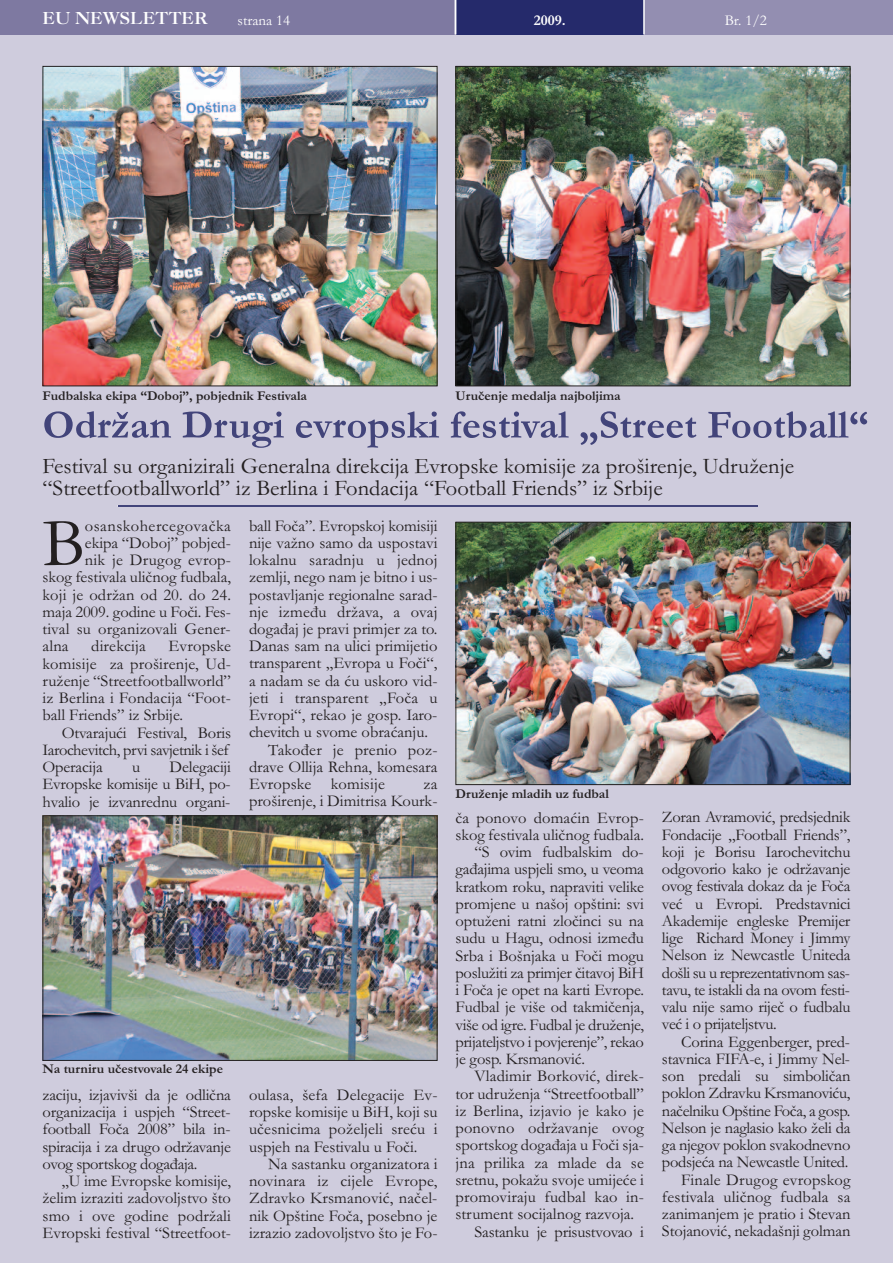
<style>
.page{position:relative;width:893px;height:1263px;background:#fff}
.page>*{position:absolute;margin:0;border:0;box-sizing:border-box;transform-origin:0 0}
.t1{font:69.15px "Garamond";color:#231f20}
.t2{font:22.5px/22.5px "Garamond";color:#231f20}
.t3{font:16.5px/17.2px "Garamond";letter-spacing:-.005em;color:#231f20;text-align:justify}
.t4{font:16.5px "Garamond";letter-spacing:-.025em;color:#231f20}
.t5{font:16.5px "Garamond";letter-spacing:-.03em;color:#231f20}
.t6{font:16.5px "Garamond";letter-spacing:.03em;color:#231f20}
.t7{font:700 16.5px "Caslon BT";color:#fff}
.t8{font:15px "Garamond";color:#fff}
.t9{font:700 15px "Garamond";color:#fff}
.t10{font:700 13.5px "Garamond";color:#231f20}
</style>
<div class="page">
<div style="left:0;top:34px;width:893px;height:1229px;background:#cfccdd"></div>
<div style="left:0;top:0;width:455px;height:34px;background:#7e79a1"></div>
<div style="left:455px;top:0;width:189px;height:34px;background:#252a6b"></div>
<div style="left:644px;top:0;width:249px;height:34px;background:#938eb1"></div>
<hr style="left:643px;top:0;width:2px;height:35px;background:#fff">
<hr style="left:455px;top:0;width:1px;height:35px;background:#fff">
<img style="left:45px;top:817px;width:390px;height:242px">
<div style="left:43px;top:815px;width:394px;height:246px;border:1px solid #231f20"></div>
<img style="left:457px;top:524px;width:391px;height:259px">
<div style="left:455px;top:522px;width:395px;height:263px;border:1px solid #231f20"></div>
<img style="left:45px;top:68px;width:390px;height:316px">
<div style="left:43px;top:66px;width:394px;height:320px;border:1px solid #231f20"></div>
<img style="left:457px;top:68px;width:391px;height:316px">
<div style="left:455px;top:66px;width:395px;height:320px;border:1px solid #231f20"></div>
<svg style="left:44px;top:411px;width:84px;height:27px;background:#9c9bb9"></svg>
<hr style="left:118px;top:505px;width:640px;height:2px;background:#42447a">
<p class="t7" style="left:43px;top:8px;width:167px">EU NEWSLETTER</p>
<p class="t8" style="left:238px;top:11px;width:54px">strana 14</p>
<p class="t9" style="left:534px;top:11px;width:34px">2009.</p>
<p class="t8" style="left:725px;top:11px;width:44px">Br. 1/2</p>
<p class="t10" style="left:43px;top:387px;width:266px">Fudbalska ekipa “Doboj”, pobjednik Festivala</p>
<p class="t10" style="left:455px;top:387px;width:167px">Uručenje medalja najboljima</p>
<p class="t2" style="left:43px;top:453px;width:753px">Festival su organizirali Generalna direkcija Evropske komisije za proširenje, Udruženje “Streetfootballworld” iz Berlina i Fondacija “Football Friends” iz Srbije</p>
<p class="t1" style="left:43px;top:501px;width:44px">B</p>
<p class="t6" style="left:85px;top:515px;width:148px">osanskohercegovačka</p>
<p class="t3" style="left:85px;top:533px;width:148px">ekipa “Doboj” pobjed-</p>
<p class="t3" style="left:85px;top:551px;width:148px">nik je Drugog evrop-</p>
<p class="t3" style="left:43px;top:568px;width:190px">skog festivala uličnog fudbala,</p>
<p class="t3" style="left:43px;top:585px;width:190px">koji je održan od 20. do 24.</p>
<p class="t3" style="left:43px;top:602px;width:190px">maja 2009. godine u Foči. Fes-</p>
<p class="t3" style="left:43px;top:620px;width:190px">tival su organizovali Gener-</p>
<p class="t3" style="left:43px;top:637px;width:28px">alna</p>
<p class="t3" style="left:91px;top:637px;width:56px">direkcija</p>
<p class="t3" style="left:169px;top:637px;width:64px">Evropske</p>
<p class="t3" style="left:43px;top:654px;width:190px">komisije za proširenje, Ud-</p>
<p class="t3" style="left:43px;top:671px;width:190px">ruženje “Streetfootballworld”</p>
<p class="t3" style="left:43px;top:689px;width:190px">iz Berlina i Fondacija “Foot-</p>
<p class="t3" style="left:43px;top:706px;width:142px">ball Friends” iz Srbije.</p>
<p class="t3" style="left:62px;top:723px;width:171px">Otvarajući Festival, Boris</p>
<p class="t5" style="left:43px;top:739px;width:188px">Iarochevitch, prvi savjetnik i šef</p>
<p class="t3" style="left:43px;top:758px;width:62px">Operacija</p>
<p class="t3" style="left:132px;top:758px;width:10px">u</p>
<p class="t3" style="left:43px;top:758px;width:190px;text-indent:127px">Delegaciji Evropske komisije u BiH, po&shy;hvalio je izvanrednu organi-</p>
<p class="t10" style="left:43px;top:1061px;width:182px">Na turniru učestvovale 24 ekipe</p>
<p class="t3" style="left:43px;top:1085px;width:190px">zaciju, izjavivši da je odlična</p>
<p class="t3" style="left:43px;top:1103px;width:190px">organizacija i uspjeh “Street-</p>
<p class="t3" style="left:43px;top:1120px;width:190px">football Foča 2008” bila in-</p>
<p class="t3" style="left:43px;top:1137px;width:190px">spiracija i za drugo održavanje</p>
<p class="t3" style="left:43px;top:1154px;width:157px">ovog sportskog događaja.</p>
<p class="t3" style="left:62px;top:1172px;width:171px">„U ime Evropske komisije,</p>
<p class="t3" style="left:43px;top:1189px;width:190px">želim izraziti zadovoljstvo što</p>
<p class="t3" style="left:43px;top:1206px;width:190px">smo i ove godine podržali</p>
<p class="t3" style="left:43px;top:1223px;width:190px">Evropski festival “Streetfoot-</p>
<p class="t3" style="left:249px;top:516px;width:190px">ball Foča”. Evropskoj komisiji</p>
<p class="t3" style="left:249px;top:533px;width:190px">nije važno samo da uspostavi</p>
<p class="t3" style="left:249px;top:551px;width:190px">lokalnu saradnju u jednoj</p>
<p class="t3" style="left:249px;top:568px;width:190px">zemlji, nego nam je bitno i us-</p>
<p class="t3" style="left:249px;top:585px;width:190px">postavljanje regionalne sarad-</p>
<p class="t3" style="left:249px;top:602px;width:190px">nje između država, a ovaj</p>
<p class="t3" style="left:249px;top:620px;width:190px">događaj je pravi primjer za to.</p>
<p class="t3" style="left:249px;top:637px;width:190px">Danas sam na ulici primijetio</p>
<p class="t3" style="left:249px;top:654px;width:190px">transparent „Evropa u Foči“,</p>
<p class="t3" style="left:249px;top:671px;width:190px">a nadam se da ću uskoro vid-</p>
<p class="t3" style="left:249px;top:689px;width:190px">jeti i transparent „Foča u</p>
<p class="t3" style="left:249px;top:706px;width:190px">Evropi“, rekao je gosp. Iaro-</p>
<p class="t3" style="left:249px;top:723px;width:181px">chevitch u svome obraćanju.</p>
<p class="t3" style="left:268px;top:740px;width:171px">Također je prenio poz-</p>
<p class="t3" style="left:249px;top:758px;width:190px">drave Ollija Rehna, komesara</p>
<p class="t3" style="left:249px;top:775px;width:137px">Evropske komisije</p>
<p class="t3" style="left:249px;top:775px;width:190px;text-align:right">za<br>proširenje, i Dimitrisa Kourk-</p>
<p class="t3" style="left:249px;top:1085px;width:190px">oulasa, šefa Delegacije Ev-</p>
<p class="t3" style="left:249px;top:1103px;width:190px">ropske komisije u BiH, koji su</p>
<p class="t3" style="left:249px;top:1120px;width:190px">učesnicima poželjeli sreću i</p>
<p class="t3" style="left:249px;top:1137px;width:170px">uspjeh na Festivalu u Foči.</p>
<p class="t3" style="left:268px;top:1154px;width:171px">Na sastanku organizatora i</p>
<p class="t3" style="left:249px;top:1172px;width:190px">novinara iz cijele Evrope,</p>
<p class="t3" style="left:249px;top:1189px;width:190px">Zdravko Krsmanović, načel-</p>
<p class="t3" style="left:249px;top:1206px;width:190px">nik Opštine Foča, posebno je</p>
<p class="t3" style="left:249px;top:1223px;width:190px">izrazio zadovoljstvo što je Fo-</p>
<p class="t10" style="left:455px;top:785px;width:155px">Druženje mladih uz fudbal</p>
<p class="t3" style="left:455px;top:808px;width:190px">ča ponovo domaćin Evrop-</p>
<p class="t3" style="left:455px;top:825px;width:190px">skog festivala uličnog fudbala.</p>
<p class="t3" style="left:475px;top:843px;width:171px">“S ovim fudbalskim do-</p>
<p class="t3" style="left:455px;top:860px;width:190px">gađajima uspjeli smo, u veoma</p>
<p class="t3" style="left:455px;top:877px;width:190px">kratkom roku, napraviti velike</p>
<p class="t3" style="left:455px;top:894px;width:190px">promjene u našoj opštini: svi</p>
<p class="t3" style="left:455px;top:912px;width:190px">optuženi ratni zločinci su na</p>
<p class="t3" style="left:455px;top:929px;width:190px">sudu u Hagu, odnosi između</p>
<p class="t3" style="left:455px;top:946px;width:190px">Srba i Bošnjaka u Foči mogu</p>
<p class="t3" style="left:455px;top:963px;width:190px">poslužiti za primjer čitavoj BiH</p>
<p class="t3" style="left:455px;top:981px;width:190px">i Foča je opet na karti Evrope.</p>
<p class="t3" style="left:455px;top:998px;width:190px">Fudbal je više od takmičenja,</p>
<p class="t4" style="left:455px;top:1014px;width:190px">više od igre. Fudbal je druženje,</p>
<p class="t4" style="left:455px;top:1031px;width:190px">prijateljstvo i povjerenje”, rekao</p>
<p class="t3" style="left:455px;top:1050px;width:131px">je gosp. Krsmanović.</p>
<p class="t3" style="left:475px;top:1067px;width:171px">Vladimir Borković, direk-</p>
<p class="t3" style="left:455px;top:1084px;width:190px">tor udruženja “Streetfootball”</p>
<p class="t3" style="left:455px;top:1101px;width:190px">iz Berlina, izjavio je kako je</p>
<p class="t3" style="left:455px;top:1119px;width:190px">ponovno održavanje ovog</p>
<p class="t3" style="left:455px;top:1136px;width:190px">sportskog događaja u Foči sja-</p>
<p class="t3" style="left:455px;top:1153px;width:190px">jna prilika za mlade da se</p>
<p class="t3" style="left:455px;top:1170px;width:190px">sretnu, pokažu svoje umijeće i</p>
<p class="t3" style="left:455px;top:1188px;width:190px">promoviraju fudbal kao in-</p>
<p class="t3" style="left:455px;top:1205px;width:180px">strument socijalnog razvoja.</p>
<p class="t3" style="left:475px;top:1222px;width:171px">Sastanku je prisustvovao i</p>
<p class="t3" style="left:662px;top:808px;width:190px">Zoran Avramović, predsjednik</p>
<p class="t3" style="left:662px;top:825px;width:190px">Fondacije „Football Friends”,</p>
<p class="t3" style="left:662px;top:843px;width:190px">koji je Borisu Iarochevitchu</p>
<p class="t3" style="left:662px;top:860px;width:190px">odgovorio kako je održavanje</p>
<p class="t4" style="left:662px;top:876px;width:190px">ovog festivala dokaz da je Foča</p>
<p class="t3" style="left:662px;top:894px;width:190px">već u Evropi. Predstavnici</p>
<p class="t3" style="left:662px;top:911px;width:190px">Akademije engleske Premijer</p>
<p class="t3" style="left:662px;top:929px;width:190px">lige Richard Money i Jimmy</p>
<p class="t3" style="left:662px;top:946px;width:190px">Nelson iz Newcastle Uniteda</p>
<p class="t5" style="left:662px;top:962px;width:190px">došli su u reprezentativnom sas-</p>
<p class="t4" style="left:662px;top:979px;width:190px">tavu, te istakli da na ovom festi-</p>
<p class="t3" style="left:662px;top:998px;width:190px">valu nije samo riječ o fudbalu</p>
<p class="t4" style="left:662px;top:1014px;width:116px">već i o prijateljstvu.</p>
<p class="t3" style="left:681px;top:1032px;width:170px">Corina Eggenberger, pred-</p>
<p class="t3" style="left:662px;top:1049px;width:190px">stavnica FIFA-e, i Jimmy Nel-</p>
<p class="t3" style="left:662px;top:1067px;width:190px">son predali su simboličan</p>
<p class="t3" style="left:662px;top:1084px;width:190px">poklon Zdravku Krsmanoviću,</p>
<p class="t4" style="left:662px;top:1100px;width:190px">načelniku Opštine Foča, a gosp.</p>
<p class="t3" style="left:662px;top:1118px;width:190px">Nelson je naglasio kako želi da</p>
<p class="t3" style="left:662px;top:1136px;width:190px">ga njegov poklon svakodnevno</p>
<p class="t3" style="left:662px;top:1153px;width:188px">podsjeća na Newcastle United.</p>
<p class="t3" style="left:681px;top:1170px;width:171px">Finale Drugog evropskog</p>
<p class="t3" style="left:662px;top:1187px;width:190px">festivala uličnog fudbala sa</p>
<p class="t3" style="left:662px;top:1205px;width:190px">zanimanjem je pratio i Stevan</p>
<p class="t3" style="left:662px;top:1222px;width:190px">Stojanović, nekadašnji golman</p>
</div>
